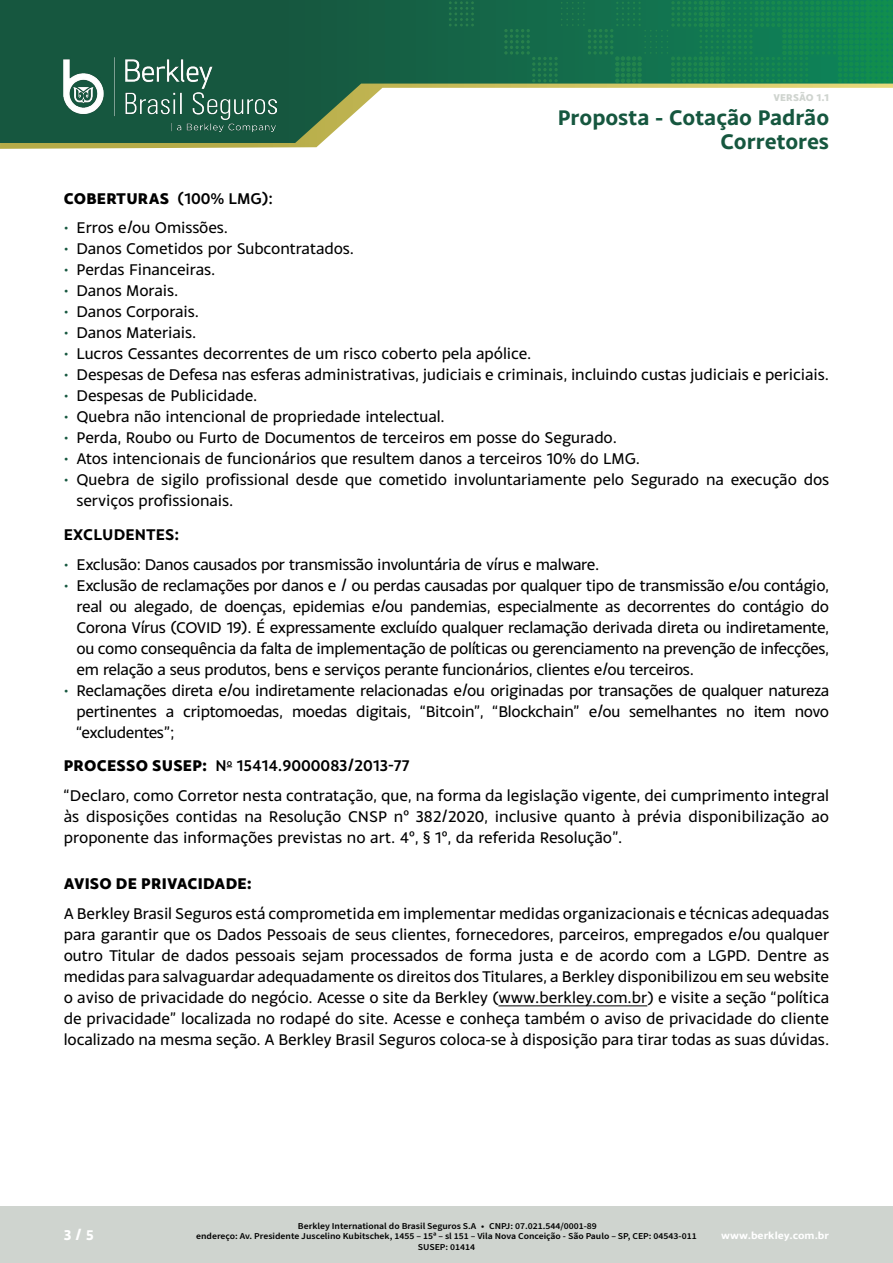
<style>
.page{position:relative;width:893px;height:1263px;background:#fff}
.page>*{position:absolute;margin:0;border:0;box-sizing:border-box;transform-origin:0 0}
.t1{font:700 22.5px/24px "Monsal Gothic";color:#16573f;text-align:right}
.t2{font:16.5px/21px "Monsal Gothic";letter-spacing:-.005em;color:#000}
.t3{font:800 16.5px "Monsal Gothic";letter-spacing:.01em;color:#000}
.t4{font:700 16.5px "Monsal Gothic";letter-spacing:.01em;color:#000}
.t5{font:700 15px "Monsal Gothic";color:#fff}
.t6{font:700 10.5px "Monsal Gothic";color:#fff;scale:1.08 1}
.t7{font:800 10.5px "Monsal Gothic";letter-spacing:.01em;color:#cfd4cf}
.t8{font:600 9px/10.8px "Source Sans Pro";color:#000;text-align:center;scale:1.08 1}
.s1{font-weight:500}
.s2{color:#16573f}
.s3{font-weight:800}
</style>
<div class="page">
<div style="left:0;top:1207px;width:893px;height:56px;background:#cfd4cf"></div>
<svg style="left:0;top:143px;width:321px;height:6px;background:#c1b966"></svg>
<svg style="left:0;top:0;width:893px;height:143px"></svg>
<img style="left:64px;top:58px;width:212px;height:74px">
<svg style="left:873px;top:0;width:17px;height:70px"></svg>
<hr style="left:498px;top:1005px;width:149px;height:1px;background:#000">
<p class="t7" style="left:773px;top:91px;width:57px">VERSÃO 1.1</p>
<h1 class="t1" style="left:558px;top:105px;width:273px">Proposta - Cotação Padrão<br>Corretores</h1>
<p class="t3" style="left:64px;top:187px;width:211px">COBERTURAS <span class="s1">(100% LMG):</span></p>
<p class="t2" style="left:64px;top:217px;width:166px"><span class="s2">•</span> Erros e/ou Omissões.</p>
<p class="t2" style="left:64px;top:238px;width:292px"><span class="s2">•</span> Danos Cometidos por Subcontratados.</p>
<p class="t2" style="left:64px;top:259px;width:153px"><span class="s2">•</span> Perdas Financeiras.</p>
<p class="t2" style="left:64px;top:280px;width:116px"><span class="s2">•</span> Danos Morais.</p>
<p class="t2" style="left:64px;top:301px;width:137px"><span class="s2">•</span> Danos Corporais.</p>
<p class="t2" style="left:64px;top:322px;width:134px"><span class="s2">•</span> Danos Materiais.</p>
<p class="t2" style="left:64px;top:343px;width:469px"><span class="s2">•</span> Lucros Cessantes decorrentes de um risco coberto pela apólice.</p>
<p class="t2" style="left:64px;top:364px;width:767px"><span class="s2">•</span> Despesas de Defesa nas esferas administrativas, judiciais e criminais, incluindo custas judiciais e periciais.</p>
<p class="t2" style="left:64px;top:385px;width:195px"><span class="s2">•</span> Despesas de Publicidade.</p>
<p class="t2" style="left:64px;top:406px;width:383px"><span class="s2">•</span> Quebra não intencional de propriedade intelectual.</p>
<p class="t2" style="left:64px;top:427px;width:555px"><span class="s2">•</span> Perda, Roubo ou Furto de Documentos de terceiros em posse do Segurado.</p>
<p class="t2" style="left:64px;top:448px;width:578px"><span class="s2">•</span> Atos intencionais de funcionários que resultem danos a terceiros 10% do LMG.</p>
<p class="t2" style="left:77px;top:469px;width:754px;text-indent:-13px"><span class="s2">•</span> Quebra de sigilo profissional desde que cometido involuntariamente pelo Segurado na execução dos serviços profissionais.</p>
<p class="t4" style="left:64px;top:524px;width:117px">EXCLUDENTES:</p>
<p class="t2" style="left:64px;top:553px;width:537px"><span class="s2">•</span> Exclusão: Danos causados por transmissão involuntária de vírus e malware.</p>
<p class="t2" style="left:77px;top:574px;width:754px;text-align:justify;text-indent:-13px"><span class="s2">•</span> Exclusão de reclamações por danos e / ou perdas causadas por qualquer tipo de transmissão e/ou contágio, real ou alegado, de doenças, epidemias e/ou pandemias, especialmente as decorrentes do contágio do Corona Vírus (COVID 19). É expressamente excluído qualquer reclamação derivada direta ou indiretamente, ou como consequência da falta de implementação de políticas ou gerenciamento na prevenção de infecções, em relação a seus produtos, bens e serviços perante funcionários, clientes e/ou terceiros.</p>
<p class="t2" style="left:77px;top:679px;width:754px;text-align:justify;text-indent:-13px"><span class="s2">•</span> Reclamações direta e/ou indiretamente relacionadas e/ou originadas por transações de qualquer natureza pertinentes a criptomoedas, moedas digitais, “Bitcoin”, “Blockchain” e/ou semelhantes no item novo “excludentes”;</p>
<p class="t2" style="left:64px;top:751px;width:767px;line-height:29.5px"><span class="s3">PROCESSO SUSEP:</span> <span class="s1">N</span><sup>o</sup> <span class="s1">15414.9000083/2013-77<br></span>“Declaro, como Corretor nesta contratação, que, na forma da legislação vigente, dei cumprimento integral</p>
<p class="t2" style="left:64px;top:805px;width:767px">às disposições contidas na Resolução CNSP nº 382/2020, inclusive quanto à prévia disponibilização ao proponente das informações previstas no art. 4º, § 1º, da referida Resolução”.</p>
<p class="t3" style="left:64px;top:873px;width:190px">AVISO DE PRIVACIDADE:</p>
<p class="t2" style="left:64px;top:902px;width:767px;text-align:justify">A Berkley Brasil Seguros está comprometida em implementar medidas organizacionais e técnicas adequadas para garantir que os Dados Pessoais de seus clientes, fornecedores, parceiros, empregados e/ou qualquer outro Titular de dados pessoais sejam processados de forma justa e de acordo com a LGPD. Dentre as medidas para salvaguardar adequadamente os direitos dos Titulares, a Berkley disponibilizou em seu website o aviso de privacidade do negócio. Acesse o site da Berkley (www.berkley.com.br) e visite a seção “política de privacidade” localizada no rodapé do site. Acesse e conheça também o aviso de privacidade do cliente localizado na mesma seção. A Berkley Brasil Seguros coloca-se à disposição para tirar todas as suas dúvidas.</p>
<p class="t8" style="left:196px;top:1220px;width:465px">Berkley International do Brasil Seguros S.A • CNPJ: 07.021.544/0001-89<br>endereço: Av. Presidente Juscelino Kubitschek, 1455 – 15ª – sl 151 – Vila Nova Conceição - São Paulo – SP, CEP: 04543-011<br>SUSEP: 01414</p>
<p class="t5" style="left:64px;top:1226px;width:32px">3 / 5</p>
<p class="t6" style="left:721px;top:1228px;width:101px">www.berkley.com.br</p>
</div>
